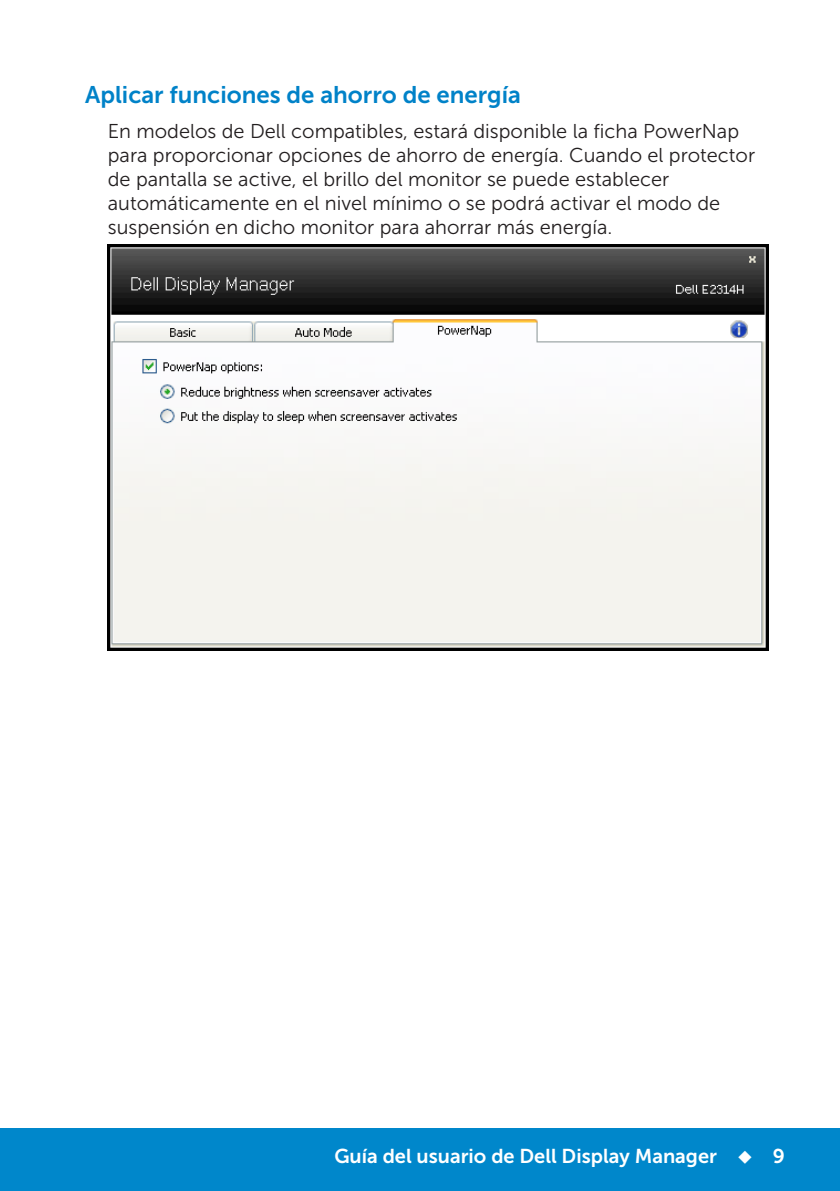
<style>
.page{position:relative;width:840px;height:1191px;background:#fff}
.page>*{position:absolute;margin:0;border:0;box-sizing:border-box;transform-origin:0 0}
.Head2{font:24px "Museo Sans For Dell 700";color:#0082c8}
.Paragraph{font:20px/24px "Museo Sans For Dell 300";color:#231f20}
.t1{font:20px "Museo Sans For Dell 700";color:#fff}
</style>
<div class="page">
<div style="left:0;top:1128px;width:839px;height:63px;background:#0087cb"></div>
<img style="left:108px;top:244px;width:660px;height:406px">
<p class="Head2" style="left:85px;top:81px;width:437px">Aplicar funciones de ahorro de energía</p>
<p class="Paragraph" style="left:108px;top:120px;width:648px">En modelos de Dell compatibles, estará disponible la ficha PowerNap para proporcionar opciones de ahorro de energía. Cuando el protector de pantalla se active, el brillo del monitor se puede establecer automáticamente en el nivel mínimo o se podrá activar el modo de suspensión en dicho monitor para ahorrar más energía.</p>
<p class="t1" style="left:334px;top:1144px;width:452px">Guía del usuario de Dell Display Manager ◆ 9</p>
</div>
